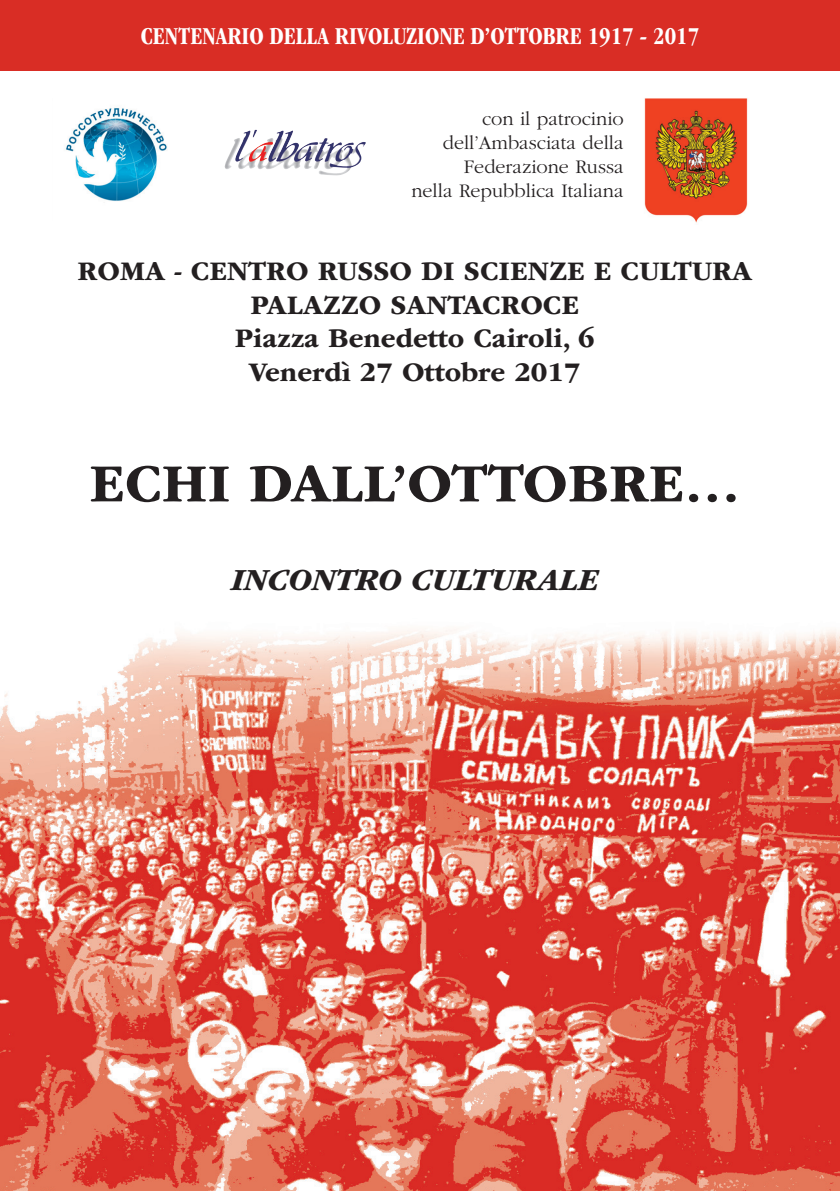
<style>
.page{position:relative;width:840px;height:1191px;background:#fff}
.page>*{position:absolute;margin:0;border:0;box-sizing:border-box;transform-origin:0 0}
.t1{font:700 56px "ITC Garamond Std";color:#231f20}
.t2{font:italic 700 32px "ITC Garamond Std";color:#231f20}
.t3{font:700 28px/33.6px "ITC Garamond Std";color:#231f20;text-align:center}
.t4{font:700 condensed 25.2px "ITC Garamond Std";color:#fff}
.t5{font:300 20px/24px "ITC Garamond Std";color:#231f20;text-align:right}
</style>
<div class="page">
<div style="left:0;top:0;width:839px;height:70px;background:#d92d25"></div>
<img style="left:0;top:629px;width:839px;height:562px">
<img style="left:66px;top:108px;width:101px;height:93px">
<img style="left:252px;top:130px;width:113px;height:29px">
<img style="left:644px;top:98px;width:104px;height:125px">
<p class="t4" style="left:141px;top:20px;width:559px">CENTENARIO DELLA RIVOLUZIONE D’OTTOBRE 1917 - 2017</p>
<p class="t5" style="left:411px;top:107px;width:214px">con il patrocinio dell’Ambasciata della<br>Federazione Russa<br>nella Repubblica Italiana</p>
<p class="t3" style="left:78px;top:256px;width:675px">ROMA - CENTRO RUSSO DI SCIENZE E CULTURA<br>PALAZZO SANTACROCE<br>Piazza Benedetto Cairoli, 6<br>Venerdì 27 Ottobre 2017</p>
<h1 class="t1" style="left:89px;top:462px;width:652px">ECHI DALL’OTTOBRE…</h1>
<p class="t2" style="left:231px;top:560px;width:368px">INCONTRO CULTURALE</p>
</div>
